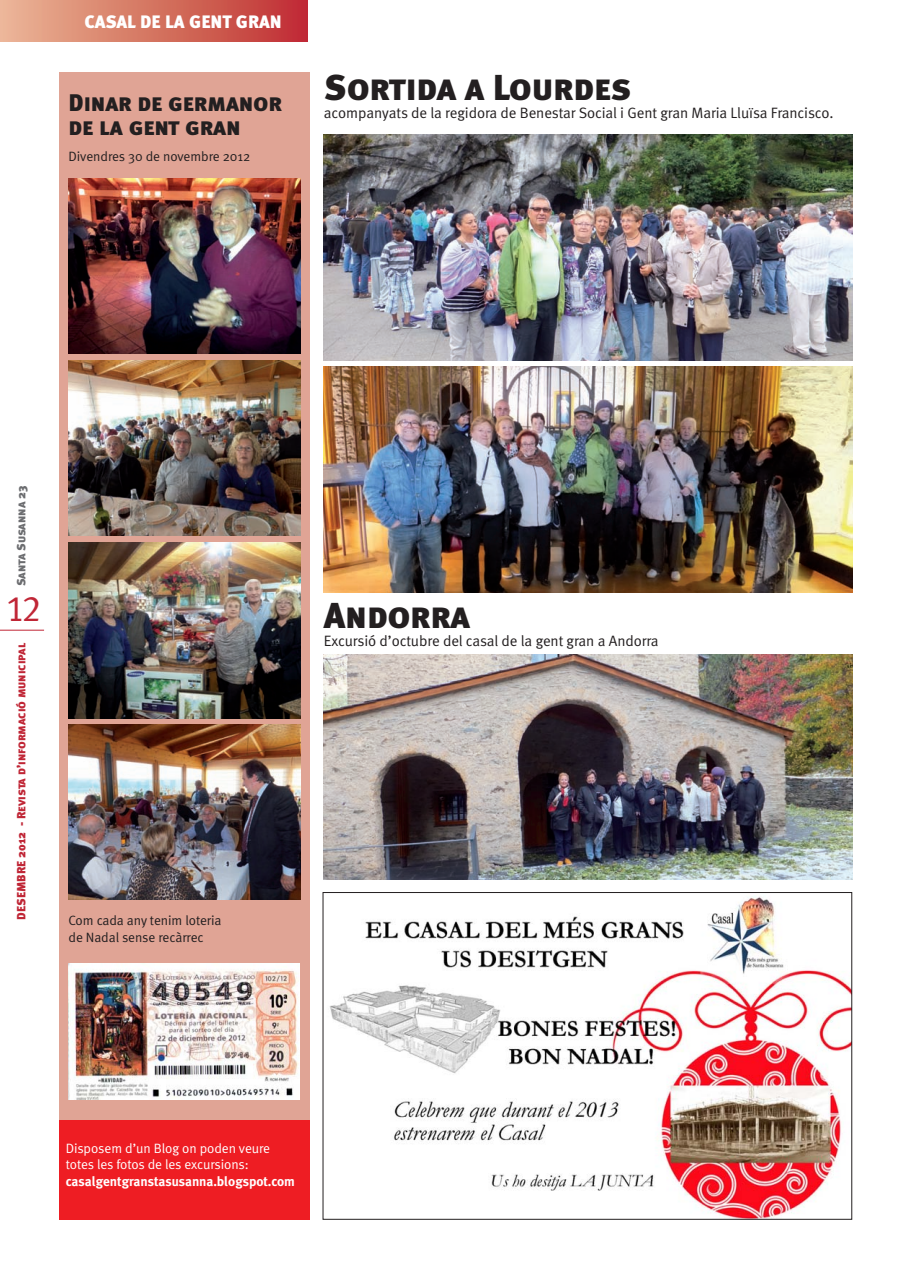
<style>
.page{position:relative;width:898px;height:1263px;background:#fff}
.page>*{position:absolute;margin:0;border:0;box-sizing:border-box;transform-origin:0 0}
.t1{font:36px "Meta Black Caps";letter-spacing:-.01em;color:#231f20}
.t2{font:36px "Meta Plus Normal Caps";color:#c02636}
.t3{font:24px/24px "Meta Black Caps";letter-spacing:-.01em;color:#231f20}
.t4{font:18px "Meta Black Caps";color:#fff}
.t5{font:15px "Meta Normal";letter-spacing:-.005em;color:#231f20}
.t6{font:13.5px/16.5px "Meta Normal";letter-spacing:-.005em;color:#231f20}
.t7{font:13.5px/16.5px "Meta Normal";letter-spacing:-.01em;color:#fff}
.t8{font:700 13.5px "Meta Plus";letter-spacing:-.005em;color:#fff}
.t9{font:12px "Meta Black Caps";color:#c02636}
.t10{font:12px "Meta Black Caps";letter-spacing:-.015em;color:#6c6d70}
</style>
<div class="page">
<div style="left:59px;top:72px;width:250px;height:1147px;background:#e0a495"></div>
<div style="left:59px;top:1119px;width:250px;height:100px;background:#ee1d23"></div>
<div style="left:0;top:0;width:308px;height:41px;background:linear-gradient(to right,#ebb895,#bf2e30)"></div>
<hr style="left:0;top:630px;width:44px;height:1px;background:#c02636">
<img style="left:329px;top:896px;width:521px;height:321px">
<img style="left:69px;top:963px;width:230px;height:136px">
<img style="left:324px;top:135px;width:528px;height:225px">
<img style="left:324px;top:367px;width:528px;height:225px">
<img style="left:324px;top:654px;width:528px;height:225px">
<img style="left:69px;top:543px;width:231px;height:175px">
<img style="left:69px;top:178px;width:231px;height:175px">
<img style="left:69px;top:724px;width:231px;height:175px">
<img style="left:69px;top:360px;width:231px;height:176px">
<p class="t4" style="left:84px;top:10px;width:199px">CASAL DE LA GENT GRAN</p>
<h2 class="t3" style="left:69px;top:90px;width:215px">Dinar de germanor de la gent gran</h2>
<p class="t6" style="left:69px;top:148px;width:183px">Divendres 30 de novembre 2012</p>
<h1 class="t1" style="left:324px;top:66px;width:309px">Sortida a Lourdes</h1>
<p class="t5" style="left:324px;top:104px;width:511px">acompanyats de la regidora de Benestar Social i Gent gran Maria Lluïsa Francisco.</p>
<p class="t10" style="left:14px;top:586px;width:102px;rotate:-90deg">Santa Susanna 23</p>
<h1 class="t2" style="left:6px;top:587px;width:37px">12</h1>
<p class="t9" style="left:14px;top:919px;width:278px;rotate:-90deg">DESEMBRE 2012 - Revista d’informació municipal</p>
<p class="t6" style="left:69px;top:912px;width:154px">Com cada any tenim loteria de Nadal sense recàrrec</p>
<h1 class="t1" style="left:324px;top:593px;width:148px">Andorra</h1>
<p class="t5" style="left:324px;top:632px;width:336px">Excursió d’octubre del casal de la gent gran a Andorra</p>
<p class="t7" style="left:66px;top:1139px;width:206px">Disposem d’un Blog on poden veure totes les fotos de les excursions:</p>
<p class="t8" style="left:66px;top:1173px;width:231px">casalgentgranstasusanna.blogspot.com</p>
</div>
